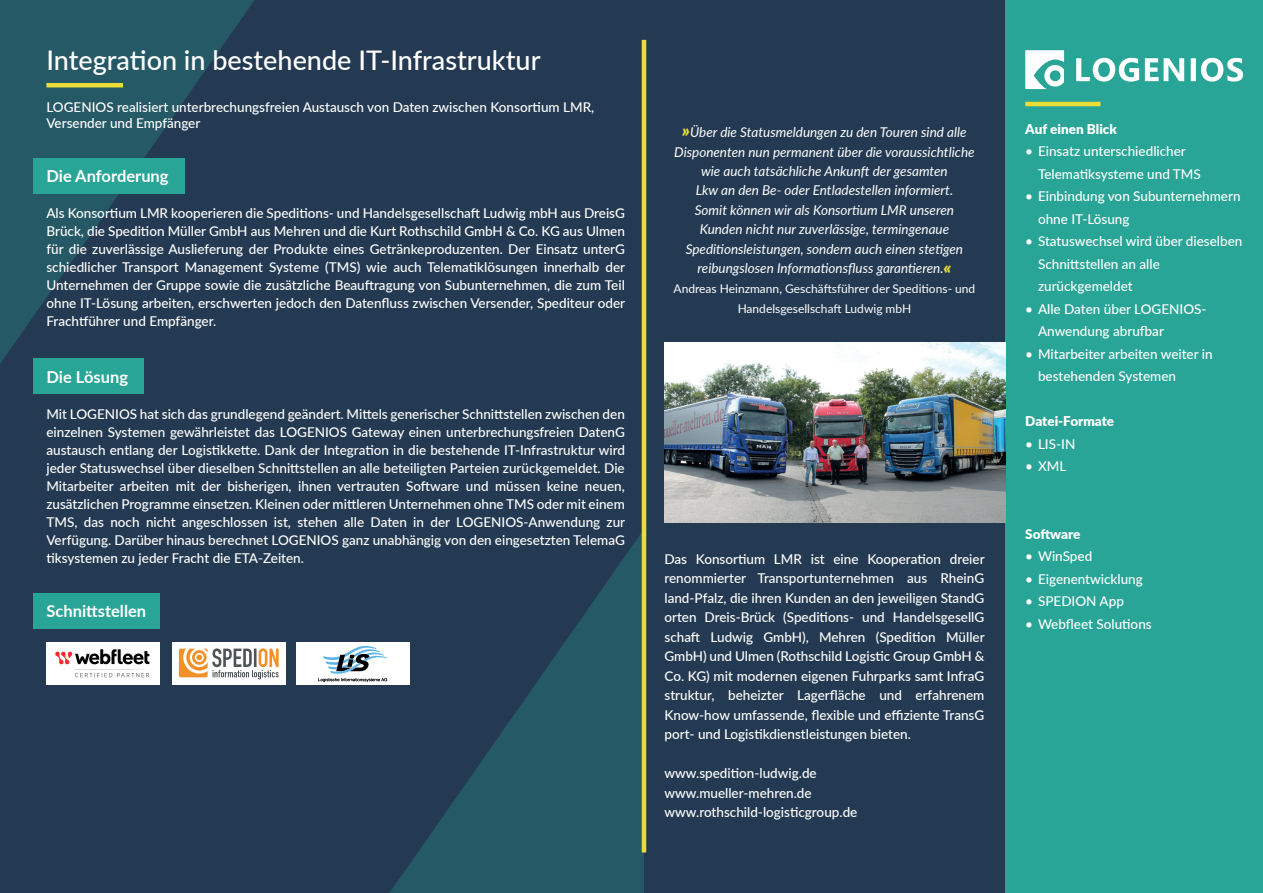
<style>
.page{position:relative;width:1263px;height:893px;background:#243a52}
.page>*{position:absolute;margin:0;border:0;box-sizing:border-box;transform-origin:0 0}
.t1{font:500 27px "Lato";color:#fff}
.t2{font:700 16.5px "Lato";color:#fff}
.t3{font:500 13.5px/18px "Lato";color:#fff}
.t4{font:italic 13.5px/19.5px "Lato";color:#fff;text-align:center}
.t5{font:900 13.5px "Lato";color:#fff}
.t6{font:12px/19.5px "Lato";color:#fff;text-align:center}
.s1{font-weight:900;font-size:18px;color:#ebdc39}
</style>
<div class="page">
<svg style="left:0;top:0;width:254px;height:364px"></svg>
<svg style="left:389px;top:529px;width:255px;height:364px"></svg>
<div style="left:33px;top:158px;width:152px;height:36px;background:#28a596"></div>
<div style="left:33px;top:358px;width:111px;height:36px;background:#28a596"></div>
<div style="left:33px;top:593px;width:127px;height:36px;background:#28a596"></div>
<div style="left:1005px;top:0;width:258px;height:893px;background:#28a596"></div>
<hr style="left:1025px;top:102px;width:75px;height:4px;background:#ebdc39">
<hr style="left:46px;top:83px;width:77px;height:4px;background:#ebdc39">
<hr style="left:642px;top:40px;width:4px;height:812px;background:#ebdc39">
<img style="left:664px;top:342px;width:341px;height:180px">
<svg style="left:1076px;top:58px;width:63px;height:24px"></svg>
<svg style="left:1145px;top:58px;width:39px;height:23px"></svg>
<div style="left:1191px;top:58px;width:5px;height:23px;background:#fff"></div>
<svg style="left:1201px;top:58px;width:42px;height:24px"></svg>
<svg style="left:1025px;top:50px;width:39px;height:39px"></svg>
<div style="left:46px;top:643px;width:114px;height:42px;background:#fff"></div>
<img style="left:55px;top:649px;width:95px;height:29px">
<div style="left:172px;top:643px;width:114px;height:42px;background:#fff"></div>
<svg style="left:179px;top:648px;width:100px;height:31px"></svg>
<div style="left:296px;top:643px;width:114px;height:42px;background:#fff"></div>
<svg style="left:318px;top:642px;width:69px;height:40px"></svg>
<h1 class="t1" style="left:46px;top:41px;width:496px">Integration in bestehende IT-Infrastruktur</h1>
<p class="t3" style="left:46px;top:99px;width:549px;line-height:16.2px">LOGENIOS realisiert unterbrechungsfreien Austausch von Daten zwischen Konsortium LMR,<br>Versender und Empfänger</p>
<p class="t2" style="left:46px;top:164px;width:124px">Die Anforderung</p>
<p class="t3" style="left:46px;top:203px;width:580px;text-align:justify">Als Konsortium LMR kooperieren die Speditions- und Handelsgesellschaft Ludwig mbH aus DreisG Brück, die Spedition Müller GmbH aus Mehren und die Kurt Rothschild GmbH &amp; Co. KG aus Ulmen für die zuverlässige Auslieferung der Produkte eines Getränkeproduzenten. Der Einsatz unterG schiedlicher Transport Management Systeme (TMS) wie auch Telematiklösungen innerhalb der Unternehmen der Gruppe sowie die zusätzliche Beauftragung von Subunternehmen, die zum Teil ohne IT-Lösung arbeiten, erschwerten jedoch den Datenfluss zwischen Versender, Spediteur oder Frachtführer und Empfänger.</p>
<p class="t2" style="left:46px;top:365px;width:83px">Die Lösung</p>
<p class="t3" style="left:46px;top:404px;width:580px;text-align:justify">Mit LOGENIOS hat sich das grundlegend geändert. Mittels generischer Schnittstellen zwischen den einzelnen Systemen gewährleistet das LOGENIOS Gateway einen unterbrechungsfreien DatenG austausch entlang der Logistikkette. Dank der Integration in die bestehende IT-Infrastruktur wird jeder Statuswechsel über dieselben Schnittstellen an alle beteiligten Parteien zurückgemeldet. Die Mitarbeiter arbeiten mit der bisherigen, ihnen vertrauten Software und müssen keine neuen, zusätzlichen Programme einsetzen. Kleinen oder mittleren Unternehmen ohne TMS oder mit einem TMS, das noch nicht angeschlossen ist, stehen alle Daten in der LOGENIOS-Anwendung zur Verfügung. Darüber hinaus berechnet LOGENIOS ganz unabhängig von den eingesetzten TelemaG tiksystemen zu jeder Fracht die ETA-Zeiten.</p>
<p class="t2" style="left:46px;top:599px;width:101px">Schnittstellen</p>
<p class="t4" style="left:674px;top:122px;width:302px"><span class="s1">»</span>Über die Statusmeldungen zu den Touren sind alle Disponenten nun permanent über die voraussichtliche wie auch tatsächliche Ankunft der gesamten<br>Lkw an den Be- oder Entladestellen informiert.<br>Somit können wir als Konsortium LMR unseren Kunden nicht nur zuverlässige, termingenaue Speditionsleistungen, sondern auch einen stetigen reibungslosen Informationsfluss garantieren.<span class="s1">«</span></p>
<p class="t6" style="left:674px;top:278px;width:303px">Andreas Heinzmann, Geschäftsführer der Speditions- und<br>Handelsgesellschaft Ludwig mbH</p>
<p class="t3" style="left:664px;top:548px;width:322px;line-height:19.5px;text-align:justify">Das Konsortium LMR ist eine Kooperation dreier renommierter Transportunternehmen aus RheinG land-Pfalz, die ihren Kunden an den jeweiligen StandG orten Dreis-Brück (Speditions- und HandelsgesellG schaft Ludwig GmbH), Mehren (Spedition Müller GmbH) und Ulmen (Rothschild Logistic Group GmbH &amp; Co. KG) mit modernen eigenen Fuhrparks samt InfraG struktur, beheizter Lagerfläche und erfahrenem Know-how umfassende, flexible und effiziente TransG port- und Logistikdienstleistungen bieten.</p>
<p class="t3" style="left:664px;top:763px;width:194px;line-height:19.5px">www.spedition-ludwig.de www.mueller-mehren.de www.rothschild-logisticgroup.de</p>
<p class="t5" style="left:1025px;top:119px;width:93px">Auf einen Blick</p>
<p class="t3" style="left:1038px;top:139px;width:164px;line-height:22.5px;text-indent:-13px">• Einsatz unterschiedlicher<br>Telematiksysteme und TMS</p>
<p class="t3" style="left:1038px;top:184px;width:204px;line-height:22.5px;text-indent:-13px">• Einbindung von Subunternehmern ohne IT-Lösung</p>
<p class="t3" style="left:1038px;top:229px;width:206px;line-height:22.5px;text-indent:-13px">• Statuswechsel wird über dieselben<br>Schnittstellen an alle zurückgemeldet</p>
<p class="t3" style="left:1038px;top:297px;width:170px;line-height:22.5px;text-indent:-13px">• Alle Daten über LOGENIOS-<br>Anwendung abrufbar</p>
<p class="t3" style="left:1038px;top:342px;width:176px;line-height:22.5px;text-indent:-13px">• Mitarbeiter arbeiten weiter in bestehenden Systemen</p>
<p class="t5" style="left:1025px;top:411px;width:90px">Datei-Formate</p>
<p class="t3" style="left:1025px;top:434px;width:52px">• LIS-IN</p>
<p class="t3" style="left:1025px;top:457px;width:43px">• XML</p>
<p class="t5" style="left:1025px;top:524px;width:57px">Software</p>
<p class="t3" style="left:1025px;top:547px;width:68px">• WinSped</p>
<p class="t3" style="left:1025px;top:569px;width:119px">• Eigenentwicklung</p>
<p class="t3" style="left:1025px;top:592px;width:100px">• SPEDION App</p>
<p class="t3" style="left:1025px;top:614px;width:128px">• Webfleet Solutions</p>
</div>
